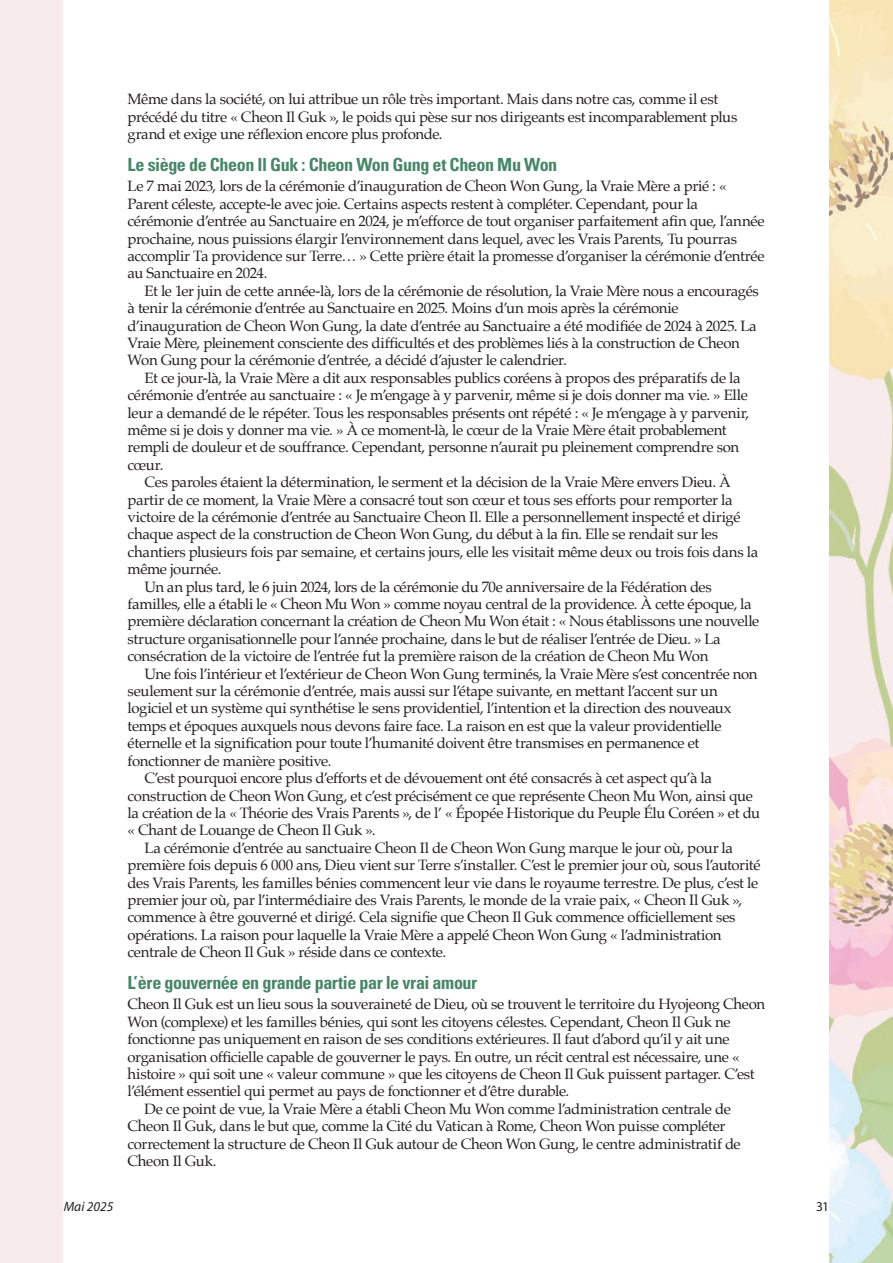
<style>
.page{position:relative;width:893px;height:1263px;background:#fff}
.page>*{position:absolute;margin:0;border:0;box-sizing:border-box;transform-origin:0 0}
.t1{font:700 condensed 18.15px "Univers LT Std";letter-spacing:-.025em;color:#488668}
.t2{font:15px/17.4px "Palatino";letter-spacing:-.025em;color:#231f20}
.t3{font:italic 13.5px "Myriad Pro";color:#231f20}
.t4{font:13.5px "Myriad Pro";color:#231f20}
</style>
<div class="page">
<img style="left:0;top:0;width:893px;height:1263px">
<div style="left:64px;top:0;width:765px;height:1263px;background:#fff"></div>
<p class="t2" style="left:128px;top:91px;width:611px">Même dans la société, on lui attribue un rôle très important. Mais dans notre cas, comme il est précédé du titre « Cheon Il Guk », le poids qui pèse sur nos dirigeants est incomparablement plus grand et exige une réflexion encore plus profonde.</p>
<p class="t1" style="left:128px;top:153px;width:431px">Le siège de Cheon Il Guk : Cheon Won Gung et Cheon Mu Won</p>
<p class="t2" style="left:128px;top:178px;width:639px">Le 7 mai 2023, lors de la cérémonie d’inauguration de Cheon Won Gung, la Vraie Mère a prié : « Parent céleste, accepte-le avec joie. Certains aspects restent à compléter. Cependant, pour la cérémonie d’entrée au Sanctuaire en 2024, je m’efforce de tout organiser parfaitement afin que, l’année prochaine, nous puissions élargir l’environnement dans lequel, avec les Vrais Parents, Tu pourras accomplir Ta providence sur Terre… » Cette prière était la promesse d’organiser la cérémonie d’entrée au Sanctuaire en 2024.</p>
<p class="t2" style="left:128px;top:282px;width:633px;text-indent:17px">Et le 1er juin de cette année-là, lors de la cérémonie de résolution, la Vraie Mère nous a encouragés à tenir la cérémonie d’entrée au Sanctuaire en 2025. Moins d’un mois après la cérémonie d’inauguration de Cheon Won Gung, la date d’entrée au Sanctuaire a été modifiée de 2024 à 2025. La Vraie Mère, pleinement consciente des difficultés et des problèmes liés à la construction de Cheon Won Gung pour la cérémonie d’entrée, a décidé d’ajuster le calendrier.</p>
<p class="t2" style="left:128px;top:369px;width:623px;text-indent:17px">Et ce jour-là, la Vraie Mère a dit aux responsables publics coréens à propos des préparatifs de la cérémonie d’entrée au sanctuaire : « Je m’engage à y parvenir, même si je dois donner ma vie. » Elle leur a demandé de le répéter. Tous les responsables présents ont répété : « Je m’engage à y parvenir, même si je dois y donner ma vie. » À ce moment-là, le cœur de la Vraie Mère était probablement rempli de douleur et de souffrance. Cependant, personne n’aurait pu pleinement comprendre son cœur.</p>
<p class="t2" style="left:145px;top:473px;width:588px">Ces paroles étaient la détermination, le serment et la décision de la Vraie Mère envers Dieu. À</p>
<p class="t2" style="left:128px;top:491px;width:606px">partir de ce moment, la Vraie Mère a consacré tout son cœur et tous ses efforts pour remporter la</p>
<p class="t2" style="left:128px;top:508px;width:614px">victoire de la cérémonie d’entrée au Sanctuaire Cheon Il. Elle a personnellement inspecté et dirigé</p>
<p class="t2" style="left:128px;top:526px;width:592px">chaque aspect de la construction de Cheon Won Gung, du début à la fin. Elle se rendait sur les</p>
<p class="t2" style="left:128px;top:543px;width:632px">chantiers plusieurs fois par semaine, et certains jours, elle les visitait même deux ou trois fois dans la</p>
<p class="t2" style="left:128px;top:560px;width:95px">même journée.</p>
<p class="t2" style="left:145px;top:578px;width:569px">Un an plus tard, le 6 juin 2024, lors de la cérémonie du 70e anniversaire de la Fédération des</p>
<p class="t2" style="left:128px;top:595px;width:626px">familles, elle a établi le « Cheon Mu Won » comme noyau central de la providence. À cette époque, la</p>
<p class="t2" style="left:128px;top:613px;width:633px">première déclaration concernant la création de Cheon Mu Won était : « Nous établissons une nouvelle</p>
<p class="t2" style="left:128px;top:630px;width:594px">structure organisationnelle pour l’année prochaine, dans le but de réaliser l’entrée de Dieu. » La</p>
<p class="t2" style="left:128px;top:647px;width:582px">consécration de la victoire de l’entrée fut la première raison de la création de Cheon Mu Won</p>
<p class="t2" style="left:145px;top:665px;width:614px">Une fois l’intérieur et l’extérieur de Cheon Won Gung terminés, la Vraie Mère s’est concentrée non</p>
<p class="t2" style="left:128px;top:682px;width:592px">seulement sur la cérémonie d’entrée, mais aussi sur l’étape suivante, en mettant l’accent sur un</p>
<p class="t2" style="left:128px;top:700px;width:606px">logiciel et un système qui synthétise le sens providentiel, l’intention et la direction des nouveaux</p>
<p class="t2" style="left:128px;top:717px;width:595px">temps et époques auxquels nous devons faire face. La raison en est que la valeur providentielle</p>
<p class="t2" style="left:128px;top:734px;width:573px">éternelle et la signification pour toute l’humanité doivent être transmises en permanence et</p>
<p class="t2" style="left:128px;top:752px;width:205px">fonctionner de manière positive.</p>
<p class="t2" style="left:145px;top:769px;width:569px">C’est pourquoi encore plus d’efforts et de dévouement ont été consacrés à cet aspect qu’à la</p>
<p class="t2" style="left:128px;top:787px;width:627px">construction de Cheon Won Gung, et c’est précisément ce que représente Cheon Mu Won, ainsi que</p>
<p class="t2" style="left:128px;top:804px;width:634px">la création de la « Théorie des Vrais Parents », de l’ « Épopée Historique du Peuple Élu Coréen » et du</p>
<p class="t2" style="left:128px;top:821px;width:249px">« Chant de Louange de Cheon Il Guk ».</p>
<p class="t2" style="left:145px;top:839px;width:590px">La cérémonie d’entrée au sanctuaire Cheon Il de Cheon Won Gung marque le jour où, pour la</p>
<p class="t2" style="left:128px;top:856px;width:634px">première fois depuis 6 000 ans, Dieu vient sur Terre s’installer. C’est le premier jour où, sous l’autorité</p>
<p class="t2" style="left:128px;top:874px;width:632px">des Vrais Parents, les familles bénies commencent leur vie dans le royaume terrestre. De plus, c’est le</p>
<p class="t2" style="left:128px;top:891px;width:616px">premier jour où, par l’intermédiaire des Vrais Parents, le monde de la vraie paix, « Cheon Il Guk »,</p>
<p class="t2" style="left:128px;top:908px;width:609px">commence à être gouverné et dirigé. Cela signifie que Cheon Il Guk commence officiellement ses</p>
<p class="t2" style="left:128px;top:926px;width:595px">opérations. La raison pour laquelle la Vraie Mère a appelé Cheon Won Gung « l’administration</p>
<p class="t2" style="left:128px;top:943px;width:320px">centrale de Cheon Il Guk » réside dans ce contexte.</p>
<p class="t1" style="left:128px;top:971px;width:351px">L’ère gouvernée en grande partie par le vrai amour</p>
<p class="t2" style="left:128px;top:995px;width:639px">Cheon Il Guk est un lieu sous la souveraineté de Dieu, où se trouvent le territoire du Hyojeong Cheon</p>
<p class="t2" style="left:128px;top:1013px;width:605px">Won (complexe) et les familles bénies, qui sont les citoyens célestes. Cependant, Cheon Il Guk ne</p>
<p class="t2" style="left:128px;top:1030px;width:604px">fonctionne pas uniquement en raison de ses conditions extérieures. Il faut d’abord qu’il y ait une</p>
<p class="t2" style="left:128px;top:1048px;width:614px">organisation officielle capable de gouverner le pays. En outre, un récit central est nécessaire, une «</p>
<p class="t2" style="left:128px;top:1065px;width:629px">histoire » qui soit une « valeur commune » que les citoyens de Cheon Il Guk puissent partager. C’est</p>
<p class="t2" style="left:128px;top:1082px;width:443px">l’élément essentiel qui permet au pays de fonctionner et d’être durable.</p>
<p class="t2" style="left:145px;top:1100px;width:588px">De ce point de vue, la Vraie Mère a établi Cheon Mu Won comme l’administration centrale de</p>
<p class="t2" style="left:128px;top:1117px;width:599px">Cheon Il Guk, dans le but que, comme la Cité du Vatican à Rome, Cheon Won puisse compléter</p>
<p class="t2" style="left:128px;top:1135px;width:615px">correctement la structure de Cheon Il Guk autour de Cheon Won Gung, le centre administratif de</p>
<p class="t2" style="left:128px;top:1152px;width:90px">Cheon Il Guk.</p>
<p class="t3" style="left:64px;top:1197px;width:51px">Mai 2025</p>
<p class="t4" style="left:816px;top:1198px;width:15px">31</p>
</div>
